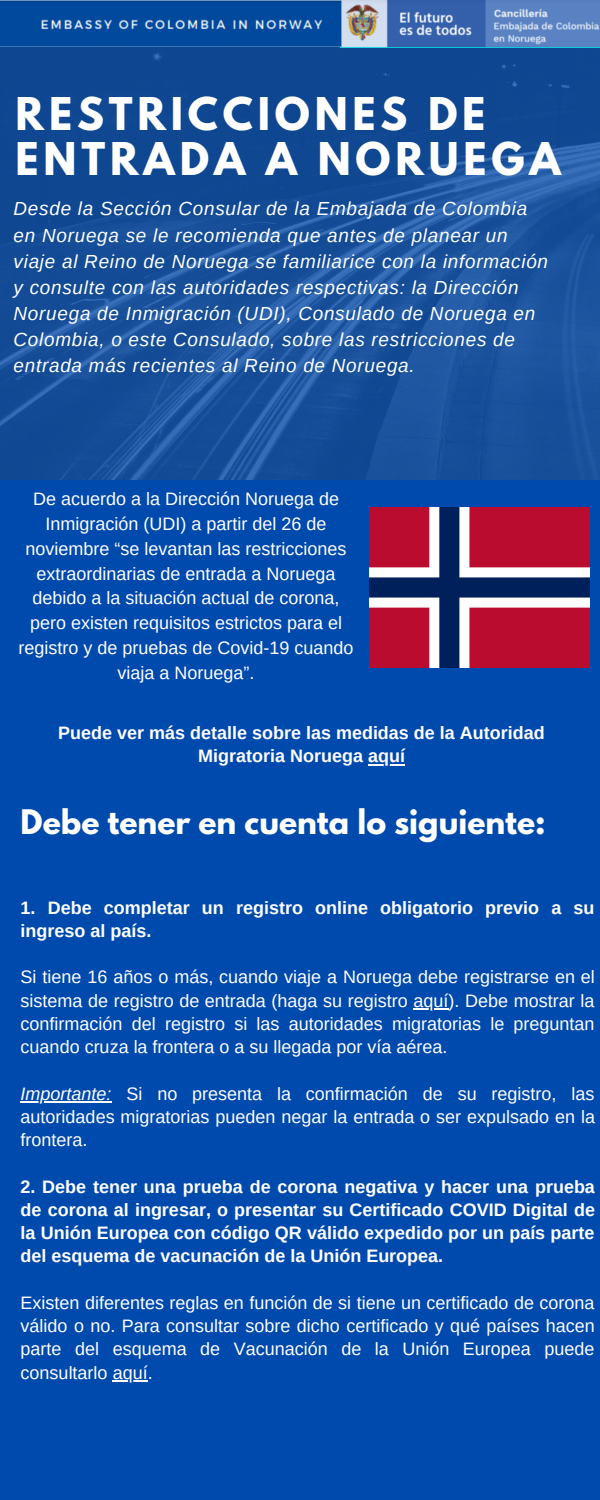
<style>
.page{position:relative;width:600px;height:1500px;background:#004aad}
.page>*{position:absolute;margin:0;border:0;box-sizing:border-box;transform-origin:0 0}
.t1{font:700 40px/44.2px "League Spartan";letter-spacing:.12em;color:#fff}
.t2{font:700 30px "League Spartan";color:#fff}
.t3{font:italic 18.9px/26.2px "Arimo";letter-spacing:.04em;color:#fff}
.t4{font:18px/23.2px "Arimo";color:#fff;text-align:justify}
.t5{font:700 18px/23.2px "Arimo";color:#fff;text-align:center}
.s1{font-style:italic}
</style>
<div class="page">
<img style="left:0;top:46px;width:600px;height:433px">
<img style="left:369px;top:507px;width:220px;height:160px">
<img style="left:341px;top:0;width:259px;height:48px">
<img style="left:0;top:0;width:341px;height:46px">
<hr style="left:368px;top:764px;width:37px;height:1px;background:#fff">
<hr style="left:413px;top:1008px;width:35px;height:2px;background:#fff">
<hr style="left:21px;top:1101px;width:91px;height:2px;background:#fff">
<hr style="left:113px;top:1380px;width:35px;height:2px;background:#fff">
<p class="t1" style="left:16px;top:97px;width:547px">RESTRICCIONES DE<br>ENTRADA A NORUEGA</p>
<p class="t3" style="left:14px;top:196px;width:536px">Desde la Sección Consular de la Embajada de Colombia en Noruega se le recomienda que antes de planear un viaje al Reino de Noruega se familiarice con la información y consulte con las autoridades respectivas: la Dirección Noruega de Inmigración (UDI), Consulado de Noruega en Colombia, o este Consulado, sobre las restricciones de entrada más recientes al Reino de Noruega.</p>
<p class="t4" style="left:19px;top:487px;width:337px;line-height:24.8px;text-align:center">De acuerdo a la Dirección Noruega de Inmigración (UDI) a partir del 26 de noviembre “se levantan las restricciones extraordinarias de entrada a Noruega debido a la situación actual de corona, pero existen requisitos estrictos para el registro y de pruebas de Covid-19 cuando viaja a Noruega”.</p>
<p class="t5" style="left:58px;top:721px;width:488px">Puede ver más detalle sobre las medidas de la Autoridad<br>Migratoria Noruega aquí</p>
<p class="t2" style="left:21px;top:807px;width:527px">Debe tener en cuenta lo siguiente:</p>
<p class="t5" style="left:21px;top:896px;width:575px;text-align:left">1. Debe completar un registro online obligatorio previo a su ingreso al país.</p>
<p class="t4" style="left:21px;top:966px;width:576px">Si tiene 16 años o más, cuando viaje a Noruega debe registrarse en el sistema de registro de entrada (haga su registro aquí). Debe mostrar la confirmación del registro si las autoridades migratorias le preguntan cuando cruza la frontera o a su llegada por vía aérea.</p>
<p class="t4" style="left:21px;top:1082px;width:576px"><span class="s1">Importante:</span> Si no presenta la confirmación de su registro, las autoridades migratorias pueden negar la entrada o ser expulsado en la frontera.</p>
<p class="t5" style="left:21px;top:1175px;width:576px;text-align:justify">2. Debe tener una prueba de corona negativa y hacer una prueba de corona al ingresar, o presentar su Certificado COVID Digital de la Unión Europea con código QR válido expedido por un país parte del esquema de vacunación de la Unión Europea.</p>
<p class="t4" style="left:21px;top:1291px;width:576px">Existen diferentes reglas en función de si tiene un certificado de corona válido o no. Para consultar sobre dicho certificado y qué países hacen parte del esquema de Vacunación de la Unión Europea puede consultarlo aquí.</p>
</div>
